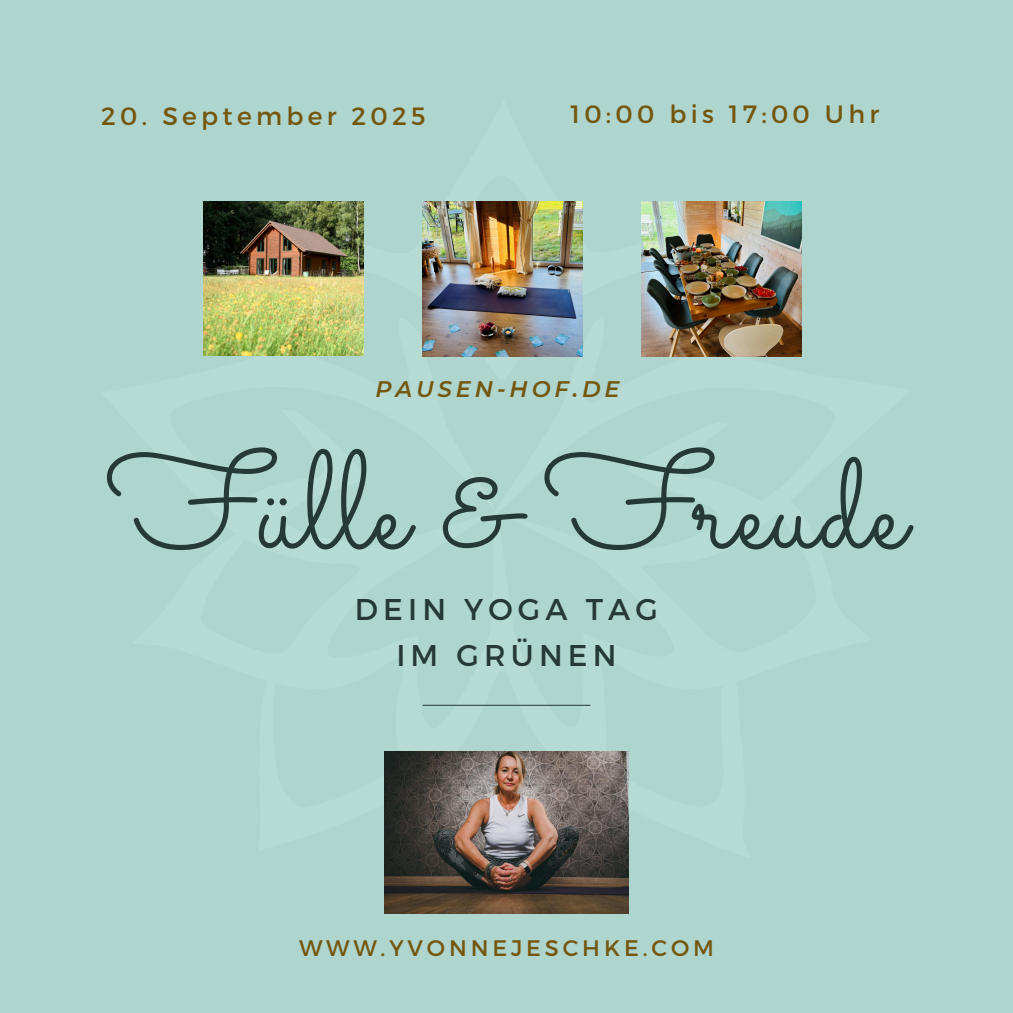
<style>
.page{position:relative;width:1013px;height:1013px;background:#fff}
.page>*{position:absolute;margin:0;border:0;box-sizing:border-box;transform-origin:0 0}
.t1{font:138.5px "Sacramento";color:#253936}
.t2{font:30px/46px "Montserrat";letter-spacing:.17em;color:#253936;text-align:center}
.t3{font:25px "Montserrat";letter-spacing:.17em;color:#74570d}
.t4{font:22.5px "Montserrat";letter-spacing:.17em;color:#74570d}
.t5{font:italic 600 22.5px "Montserrat";letter-spacing:.17em;color:#74570d}
</style>
<div class="page">
<div style="left:0;top:0;width:1012px;height:1012px;background:#aed5ce"></div>
<hr style="left:423px;top:704px;width:167px;height:1px;background:#253936">
<img style="left:422px;top:202px;width:161px;height:154px">
<img style="left:384px;top:751px;width:244px;height:162px">
<img style="left:641px;top:202px;width:160px;height:154px">
<img style="left:203px;top:202px;width:161px;height:154px">
<p class="t3" style="left:101px;top:100px;width:326px">20. September 2025</p>
<p class="t3" style="left:570px;top:98px;width:310px">10:00 bis 17:00 Uhr</p>
<p class="t5" style="left:375px;top:375px;width:246px">PAUSEN-HOF.DE</p>
<p class="t1" style="left:107px;top:418px;width:800px">Fülle &amp; Freude</p>
<p class="t2" style="left:355px;top:584px;width:305px">DEIN YOGA TAG<br>IM GRÜNEN</p>
<p class="t4" style="left:299px;top:933px;width:416px">WWW.YVONNEJESCHKE.COM</p>
</div>
